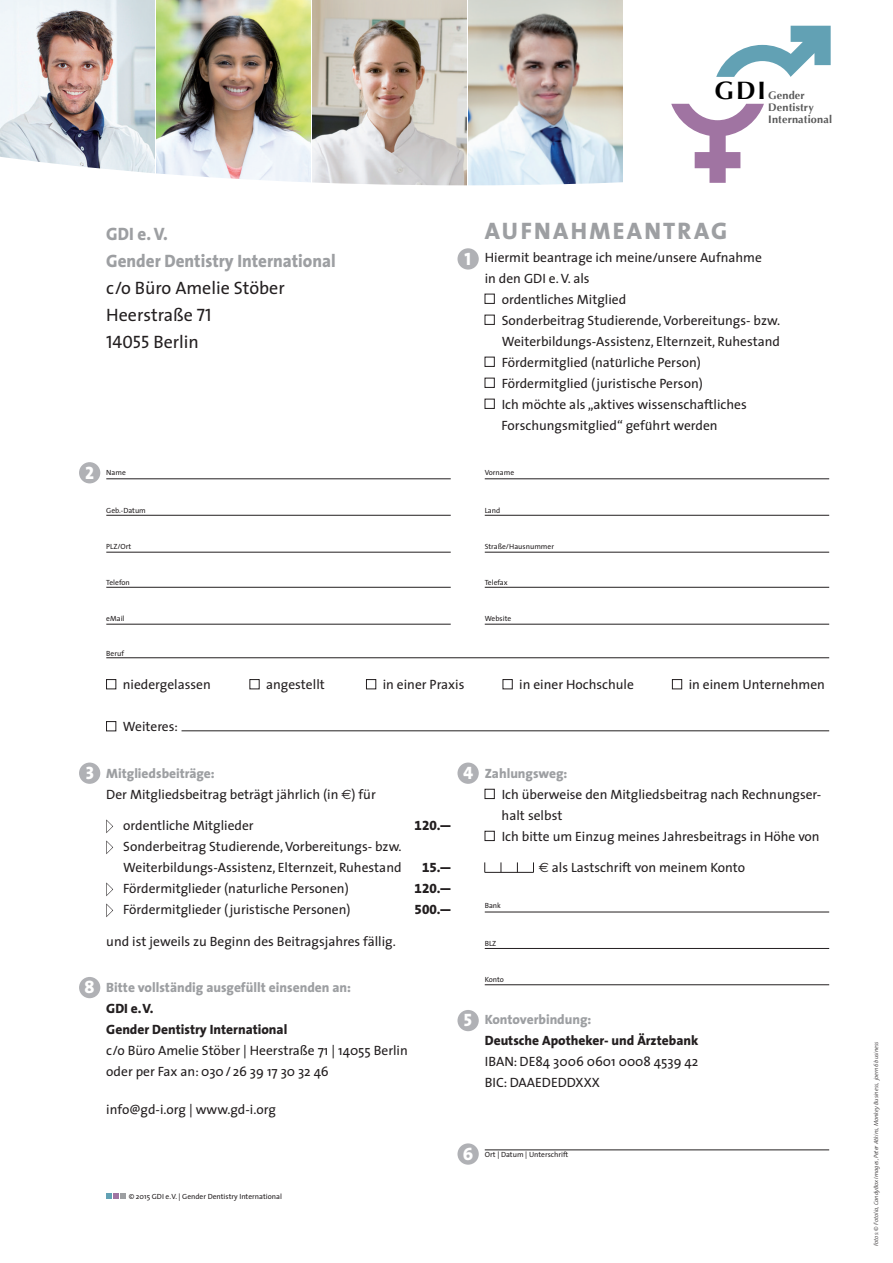
<style>
.page{position:relative;width:893px;height:1263px;background:#fff}
.page>*{position:absolute;margin:0;border:0;box-sizing:border-box;transform-origin:0 0}
.t1{font:700 25.05px "Optima";color:#000}
.t2{font:800 24px "The Sans";letter-spacing:.1em;color:#9d9fa2}
.t3{font:18px/27px "The Sans";color:#231f20}
.t4{font:800 18px/27px "The Sans";color:#9d9fa2;scale:.95 1}
.t5{font:18px "The Sans Extra Bold Caps";color:#fff}
.t6{font:13.5px/21px "The Sans";color:#231f20}
.t7{font:800 13.5px "The Sans";color:#9d9fa2}
.t8{font:800 13.5px/21px "The Sans";color:#231f20}
.t9{font:13.5px "The Sans Extra Bold Expert";color:#231f20}
.t10{font:700 10.95px/12.1px "Optima";letter-spacing:.015em;color:#595959}
.t11{font:7.5px "The Sans";color:#231f20}
.t12{font:italic 300 6px "The Sans";color:#231f20}
.s1{font-family:"MS Gothic"}
.s2{font-family:"The Sans Caps"}
.s3{font-weight:800;color:#9d9fa2}
.s4{font-family:"Euro Sans"}
</style>
<div class="page">
<img style="left:0;top:0;width:154px;height:155px">
<img style="left:156px;top:0;width:154px;height:155px">
<img style="left:313px;top:0;width:154px;height:155px">
<img style="left:469px;top:0;width:154px;height:155px">
<svg style="left:0;top:155px;width:623px;height:101px"></svg>
<svg style="left:671px;top:104px;width:93px;height:79px"></svg>
<svg style="left:716px;top:26px;width:115px;height:51px"></svg>
<div style="left:485px;top:294px;width:10px;height:10px;border:1px solid #231f20"></div>
<div style="left:485px;top:315px;width:10px;height:10px;border:1px solid #231f20"></div>
<div style="left:485px;top:357px;width:10px;height:10px;border:1px solid #231f20"></div>
<div style="left:485px;top:378px;width:10px;height:10px;border:1px solid #231f20"></div>
<div style="left:485px;top:399px;width:10px;height:10px;border:1px solid #231f20"></div>
<hr style="left:485px;top:478px;width:344px;height:1px;background:#231f20">
<hr style="left:485px;top:515px;width:344px;height:1px;background:#231f20">
<hr style="left:485px;top:552px;width:344px;height:1px;background:#231f20">
<hr style="left:485px;top:587px;width:344px;height:1px;background:#231f20">
<hr style="left:485px;top:624px;width:344px;height:1px;background:#231f20">
<hr style="left:106px;top:478px;width:345px;height:1px;background:#231f20">
<hr style="left:106px;top:515px;width:345px;height:1px;background:#231f20">
<hr style="left:106px;top:552px;width:345px;height:1px;background:#231f20">
<hr style="left:106px;top:587px;width:345px;height:1px;background:#231f20">
<hr style="left:106px;top:624px;width:345px;height:1px;background:#231f20">
<hr style="left:106px;top:657px;width:723px;height:1px;background:#231f20">
<div style="left:106px;top:679px;width:10px;height:10px;border:1px solid #231f20"></div>
<div style="left:366px;top:679px;width:10px;height:10px;border:1px solid #231f20"></div>
<div style="left:503px;top:679px;width:9px;height:10px;border:1px solid #231f20"></div>
<div style="left:672px;top:679px;width:10px;height:10px;border:1px solid #231f20"></div>
<div style="left:106px;top:721px;width:10px;height:10px;border:1px solid #231f20"></div>
<div style="left:250px;top:679px;width:9px;height:10px;border:1px solid #231f20"></div>
<hr style="left:182px;top:730px;width:647px;height:1px;background:#231f20">
<svg style="left:106px;top:819px;width:7px;height:14px"></svg>
<svg style="left:106px;top:840px;width:7px;height:14px"></svg>
<svg style="left:106px;top:882px;width:7px;height:14px"></svg>
<svg style="left:106px;top:903px;width:7px;height:14px"></svg>
<hr style="left:485px;top:912px;width:344px;height:1px;background:#231f20">
<hr style="left:485px;top:948px;width:344px;height:1px;background:#231f20">
<hr style="left:485px;top:984px;width:344px;height:1px;background:#231f20">
<hr style="left:485px;top:1149px;width:344px;height:1px;background:#231f20">
<div style="left:485px;top:789px;width:10px;height:10px;border:1px solid #231f20"></div>
<div style="left:485px;top:831px;width:10px;height:10px;border:1px solid #231f20"></div>
<hr style="left:485px;top:872px;width:48px;height:1px;background:#231f20">
<svg style="left:106px;top:1193px;width:20px;height:6px"></svg>
<div style="left:457px;top:248px;width:22px;height:22px;background:#b0b1b5;border-radius:50%"></div>
<div style="left:79px;top:462px;width:21px;height:21px;background:#b0b1b5;border-radius:50%"></div>
<div style="left:457px;top:762px;width:22px;height:22px;background:#b0b1b5;border-radius:50%"></div>
<div style="left:457px;top:1010px;width:22px;height:21px;background:#b0b1b5;border-radius:50%"></div>
<div style="left:79px;top:977px;width:21px;height:21px;background:#b0b1b5;border-radius:50%"></div>
<div style="left:457px;top:1143px;width:22px;height:22px;background:#b0b1b5;border-radius:50%"></div>
<div style="left:79px;top:762px;width:21px;height:22px;background:#b0b1b5;border-radius:50%"></div>
<h1 class="t1" style="left:714px;top:76px;width:53px">GDI</h1>
<p class="t10" style="left:768px;top:90px;width:65px">Gender<br>Dentistry<br>International</p>
<h3 class="t5" style="left:85px;top:466px;width:10px">2</h3>
<h3 class="t5" style="left:86px;top:767px;width:10px">3</h3>
<h3 class="t5" style="left:85px;top:981px;width:12px">8</h3>
<h2 class="t2" style="left:485px;top:222px;width:244px">AUFNAHMEANTRAG</h2>
<p class="t6" style="left:485px;top:248px;width:279px">Hiermit beantrage ich meine/unsere Aufnahme</p>
<p class="t6" style="left:485px;top:269px;width:106px">in den GDI e.V. als</p>
<p class="t6" style="left:502px;top:290px;width:126px">ordentliches Mitglied</p>
<p class="t6" style="left:502px;top:311px;width:280px">Sonderbeitrag Studierende,Vorbereitungs- bzw.</p>
<p class="t6" style="left:502px;top:332px;width:280px">Weiterbildungs-Assistenz, Elternzeit, Ruhestand</p>
<p class="t6" style="left:502px;top:353px;width:201px">Fördermitglied (natu<span class="s1">̈</span>rliche Person)</p>
<p class="t6" style="left:502px;top:374px;width:203px">Fördermitglied (juristische Person)</p>
<p class="t6" style="left:502px;top:395px;width:247px">Ich möchte als „aktives wissenschaftliches</p>
<p class="t6" style="left:502px;top:416px;width:218px">Forschungsmitglied“ gefu<span class="s1">̈</span>hrt werden</p>
<p class="t11" style="left:485px;top:470px;width:31px">Vorname</p>
<p class="t11" style="left:485px;top:507px;width:17px">Land</p>
<p class="t11" style="left:485px;top:543px;width:71px">Straße/Hausnummer</p>
<p class="t11" style="left:485px;top:579px;width:24px">Telefax</p>
<p class="t11" style="left:485px;top:615px;width:28px">Website</p>
<h3 class="t4" style="left:106px;top:222px;width:243px">GDI e. V.<br>Gender Dentistry International</h3>
<h3 class="t3" style="left:106px;top:276px;width:180px">c/o Büro Amelie Stöber<br>Heerstraße <span class="s2">71<br>14055</span> Berlin</h3>
<h3 class="t5" style="left:464px;top:252px;width:8px">1</h3>
<p class="t11" style="left:106px;top:470px;width:21px">Name</p>
<p class="t11" style="left:106px;top:507px;width:41px">Geb.-Datum</p>
<p class="t11" style="left:106px;top:543px;width:26px">PLZ/Ort</p>
<p class="t11" style="left:106px;top:579px;width:25px">Telefon</p>
<p class="t11" style="left:106px;top:615px;width:20px">eMail</p>
<p class="t11" style="left:106px;top:650px;width:19px">Beruf</p>
<p class="t6" style="left:123px;top:675px;width:90px">niedergelassen</p>
<p class="t6" style="left:266px;top:675px;width:60px">angestellt</p>
<p class="t6" style="left:383px;top:675px;width:83px">in einer Praxis</p>
<p class="t6" style="left:519px;top:675px;width:116px">in einer Hochschule</p>
<p class="t6" style="left:689px;top:675px;width:138px">in einem Unternehmen</p>
<p class="t6" style="left:123px;top:717px;width:57px">Weiteres:</p>
<p class="t6" style="left:106px;top:764px;width:271px"><span class="s3">Mitgliedsbeiträge:<br></span>Der Mitgliedsbeitrag beträgt jährlich (in <span class="s4">€</span>) für</p>
<p class="t6" style="left:123px;top:816px;width:132px">ordentliche Mitglieder</p>
<p class="t9" style="left:415px;top:821px;width:38px">120.—</p>
<p class="t6" style="left:123px;top:837px;width:280px">Sonderbeitrag Studierende,Vorbereitungs- bzw.<br>Weiterbildungs-Assistenz, Elternzeit, Ruhestand</p>
<h3 class="t5" style="left:463px;top:767px;width:12px">4</h3>
<p class="t7" style="left:485px;top:768px;width:84px">Zahlungsweg:</p>
<p class="t6" style="left:502px;top:785px;width:321px">Ich überweise den Mitgliedsbeitrag nach Rechnungser&shy;halt selbst<br>Ich bitte um Einzug meines Jahresbeitrags in Höhe von</p>
<p class="t6" style="left:539px;top:858px;width:208px"><span class="s4">€</span> als Lastschrift von meinem Konto</p>
<p class="t11" style="left:485px;top:903px;width:18px">Bank</p>
<p class="t11" style="left:485px;top:940px;width:13px">BLZ</p>
<p class="t11" style="left:485px;top:976px;width:21px">Konto</p>
<p class="t7" style="left:485px;top:1014px;width:108px">Kontoverbindung:</p>
<p class="t8" style="left:485px;top:1031px;width:215px">Deutsche Apotheker- und Ärztebank</p>
<p class="t6" style="left:485px;top:1052px;width:215px">IBAN: DE84 3006 0601 0008 4539 42<br>BIC: DAAEDEDDXXX</p>
<p class="t9" style="left:422px;top:863px;width:30px">15.—</p>
<p class="t6" style="left:123px;top:879px;width:227px">Fördermitglieder (naturliche Personen)</p>
<p class="t9" style="left:415px;top:884px;width:38px">120.—</p>
<p class="t6" style="left:123px;top:900px;width:229px">Fördermitglieder (juristische Personen)</p>
<p class="t9" style="left:415px;top:905px;width:38px">500.—</p>
<p class="t6" style="left:106px;top:932px;width:291px">und ist jeweils zu Beginn des Beitragsjahres fällig.</p>
<p class="t7" style="left:106px;top:982px;width:246px">Bitte vollständig ausgefüllt einsenden an:</p>
<p class="t8" style="left:106px;top:999px;width:183px">GDI e.V.<br>Gender Dentistry International</p>
<p class="t6" style="left:106px;top:1041px;width:303px">c/o Büro Amelie Stöber | Heerstraße 71 | 14055 Berlin oder per Fax an: 030/26 39 17 30 32 46</p>
<p class="t6" style="left:106px;top:1100px;width:171px">info@gd-i.org | www.gd-i.org</p>
<h3 class="t5" style="left:464px;top:1014px;width:10px">5</h3>
<h3 class="t5" style="left:463px;top:1148px;width:12px">6</h3>
<p class="t11" style="left:485px;top:1152px;width:85px">Ort | Datum | Unterschrift</p>
<p class="t11" style="left:129px;top:1193px;width:155px">© 2015 GDI e.V. | Gender Dentistry International</p>
<p class="t12" style="left:874px;top:1246px;width:207px;rotate:-90deg">Fotos: © Fotolia, CandyBox Images, Peter Atkins, Monkey Business, joern6 business</p>
</div>
